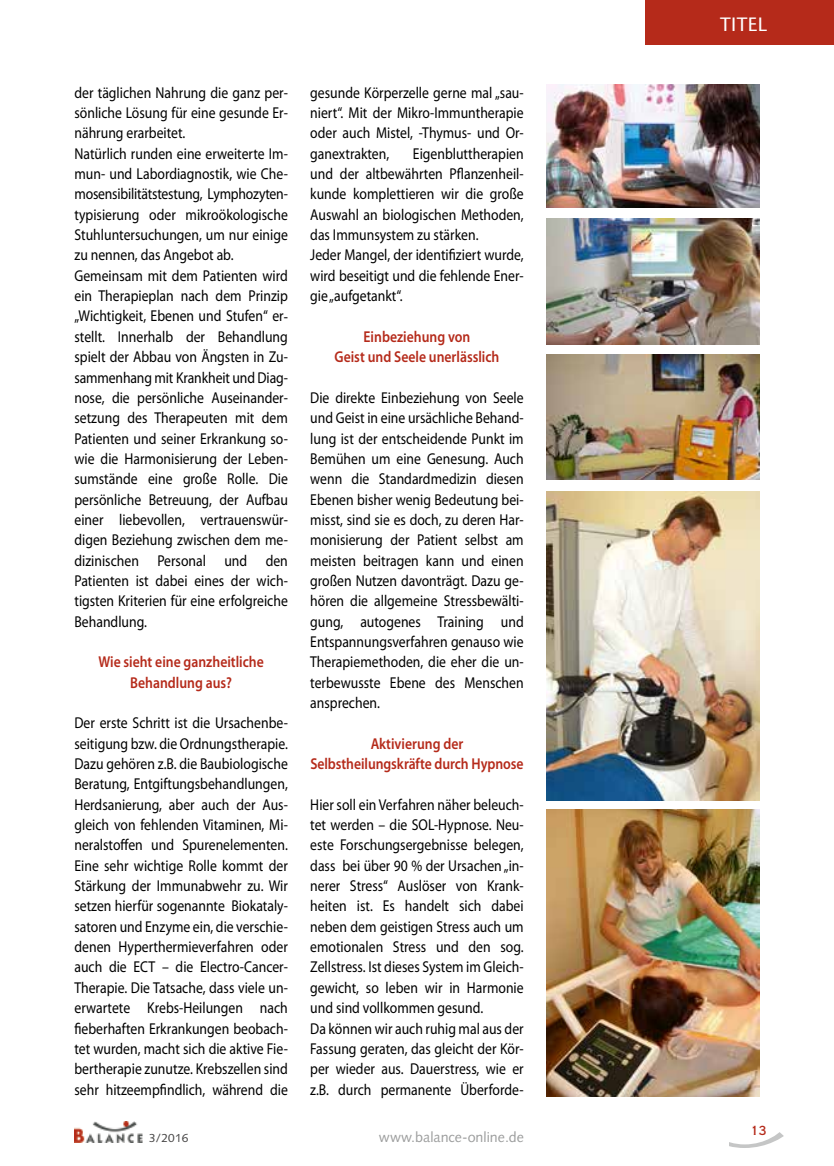
<style>
.page{position:relative;width:834px;height:1166px;background:#fff}
.page>*{position:absolute;margin:0;border:0;box-sizing:border-box;transform-origin:0 0}
.t1{font:500 19.25px "Stone Sans Std";color:#fff}
.t2{font:15.75px/20.3px "Myriad Pro";color:#000;scale:.87 1}
.t3{font:600 15.75px/20.3px "Myriad Pro";color:#b52a1a;text-align:center;scale:.87 1}
.t4{font:14.35px "Syntax LT Std";color:#9c9d9d}
.t5{font:12.6px "Copperplate Gothic Std 30 AB";color:#b52a1a}
.t6{font:11.72px "Syntax LT Std";color:#444343}
</style>
<div class="page">
<svg style="left:729px;top:1132px;width:54px;height:16px"></svg>
<img style="left:75px;top:1122px;width:68px;height:20px">
<img style="left:546px;top:84px;width:213px;height:124px">
<img style="left:546px;top:355px;width:213px;height:124px">
<img style="left:546px;top:219px;width:213px;height:125px">
<img style="left:546px;top:810px;width:213px;height:286px">
<img style="left:546px;top:491px;width:213px;height:309px">
<div style="left:645px;top:0;width:188px;height:45px;background:#b52a1a"></div>
<p class="t2" style="left:74px;top:82px;width:247px">der täglichen Nahrung die ganz per&shy;sönliche Lösung für eine gesunde Er&shy;nährung erarbeitet.<br>Natürlich runden eine erweiterte Im&shy;mun- und Labordiagnostik, wie Che&shy;mosensibilitätstestung, Lymphozyten&shy;typisierung oder mikroökologische Stuhluntersuchungen, um nur einige zu nennen, das Angebot ab.<br>Gemeinsam mit dem Patienten wird ein Therapieplan nach dem Prinzip „Wichtigkeit, Ebenen und Stufen“ er&shy;stellt. Innerhalb der Behandlung spielt der Abbau von Ängsten in Zu&shy;sammenhang mit Krankheit und Diag&shy;nose, die persönliche Auseinander&shy;setzung des Therapeuten mit dem Patienten und seiner Erkrankung so&shy;wie die Harmonisierung der Leben&shy;sumstände eine große Rolle. Die persönliche Betreuung, der Aufbau einer liebevollen, vertrauenswür&shy;digen Beziehung zwischen dem me&shy;dizinischen Personal und den Patienten ist dabei eines der wich&shy;tigsten Kriterien für eine erfolgreiche Behandlung.</p>
<p class="t3" style="left:98px;top:651px;width:191px">Wie sieht eine ganzheitliche<br>Behandlung aus?</p>
<p class="t2" style="left:74px;top:713px;width:247px;text-align:justify">Der erste Schritt ist die Ursachenbe&shy;seitigung bzw. die Ordnungstherapie.<br>Dazu gehören z.B. die Baubiologische Beratung, Entgiftungsbehandlungen, Herdsanierung, aber auch der Aus&shy;gleich von fehlenden Vitaminen, Mi&shy;neralstoffen und Spurenelementen.<br>Eine sehr wichtige Rolle kommt der Stärkung der Immunabwehr zu. Wir setzen hierfür sogenannte Biokataly&shy;satoren und Enzyme ein, die verschie&shy;denen Hyperthermieverfahren oder auch die ECT – die Electro-Cancer-Therapie. Die Tatsache, dass viele un&shy;erwartete Krebs-Heilungen nach fieberhaften Erkrankungen beobach&shy;tet wurden, macht sich die aktive Fie&shy;bertherapie zunutze. Krebszellen sind sehr hitzeempfindlich, während die</p>
<p class="t6" style="left:149px;top:1130px;width:41px">3/2016</p>
<p class="t2" style="left:310px;top:82px;width:247px;text-align:justify">gesunde Körperzelle gerne mal „sau&shy;niert“. Mit der Mikro-Immuntherapie oder auch Mistel, -Thymus- und Or&shy;ganextrakten,</p>
<p class="t2" style="left:310px;top:143px;width:247px;text-indent:103px">Eigenbluttherapien und der altbewährten Pflanzenheil&shy;kunde komplettieren wir die große<br>Auswahl an biologischen Methoden, das Immunsystem zu stärken.<br>Jeder Mangel, der identifiziert wurde, wird beseitigt und die fehlende Ener&shy;gie „aufgetankt“.</p>
<p class="t3" style="left:334px;top:326px;width:191px">Einbeziehung von<br>Geist und Seele unerlässlich</p>
<p class="t2" style="left:310px;top:387px;width:247px;text-align:justify">Die direkte Einbeziehung von Seele und Geist in eine ursächliche Behand&shy;lung ist der entscheidende Punkt im Bemühen um eine Genesung. Auch wenn die Standardmedizin diesen Ebenen bisher wenig Bedeutung bei&shy;misst, sind sie es doch, zu deren Har&shy;monisierung der Patient selbst am meisten beitragen kann und einen großen Nutzen davonträgt. Dazu ge&shy;hören die allgemeine Stressbewälti&shy;gung, autogenes Training und Entspannungsverfahren genauso wie Therapiemethoden, die eher die un&shy;terbewusste Ebene des Menschen ansprechen.</p>
<p class="t3" style="left:310px;top:733px;width:246px">Aktivierung der<br>Selbstheilungskräfte durch Hypnose</p>
<p class="t2" style="left:310px;top:794px;width:247px">Hier soll ein Verfahren näher beleuch&shy;tet werden – die SOL-Hypnose. Neu&shy;este Forschungsergebnisse belegen, dass bei über 90 % der Ursachen „in&shy;nerer Stress“ Auslöser von Krank&shy;heiten ist. Es handelt sich dabei neben dem geistigen Stress auch um emotionalen Stress und den sog.<br>Zellstress. Ist dieses System im Gleich&shy;gewicht, so leben wir in Harmonie und sind vollkommen gesund.<br>Da können wir auch ruhig mal aus der Fassung geraten, das gleicht der Kör&shy;per wieder aus. Dauerstress, wie er z.B. durch permanente Überforde-</p>
<p class="t4" style="left:379px;top:1128px;width:146px">www.balance-online.de</p>
<p class="t1" style="left:720px;top:13px;width:48px">Titel</p>
<p class="t5" style="left:750px;top:1122px;width:17px">13</p>
</div>
